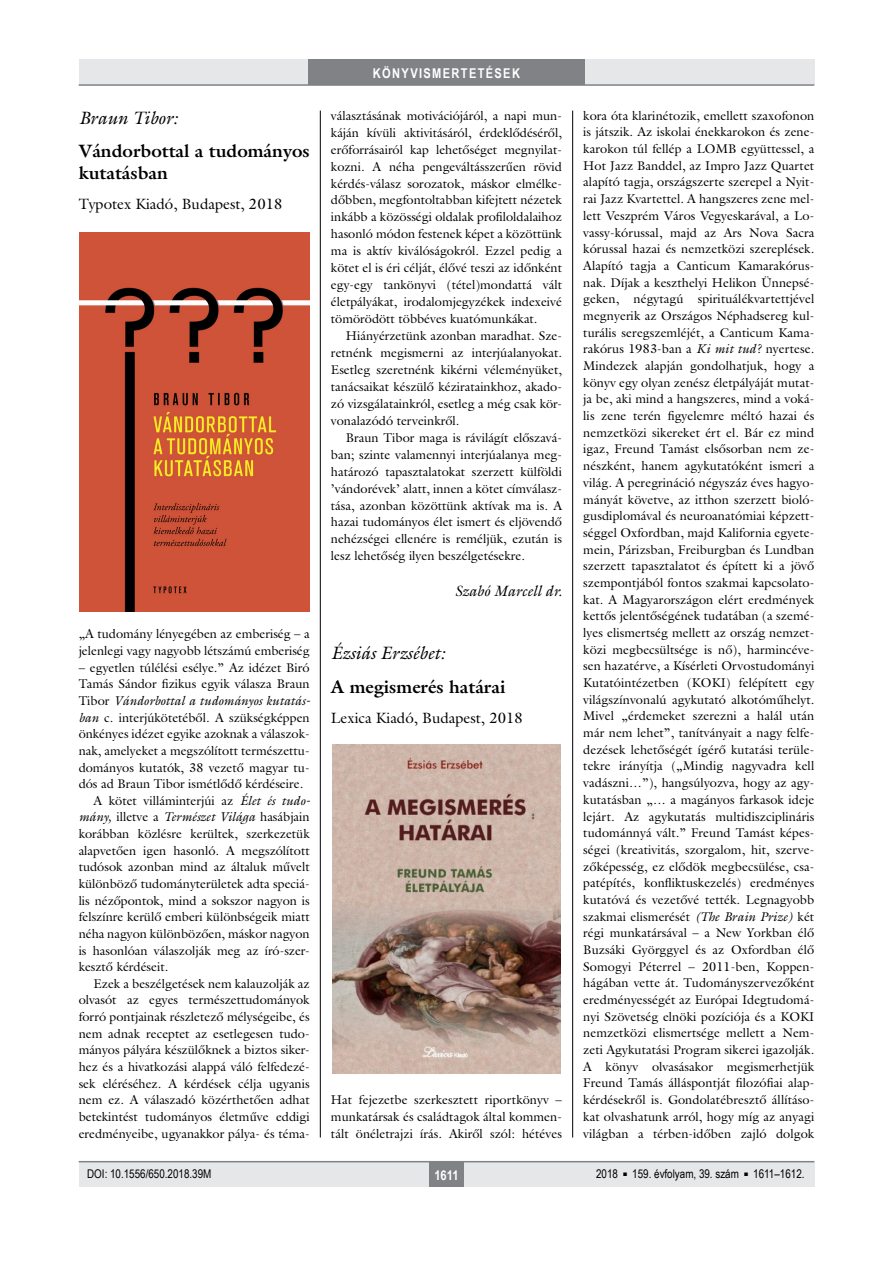
<style>
.page{position:relative;width:893px;height:1263px;background:#fff}
.page>*{position:absolute;margin:0;border:0;box-sizing:border-box;transform-origin:0 0}
.alcimbold{font:700 18px/21.8px "Galliard Reg";color:#000}
.alcimkurziv{font:italic 18px "Galliard Reg";color:#000}
.Body_tompa{font:15px "Galliard Reg";color:#000}
.irodalom_szerzo{font:italic 15px "Galliard Reg";color:#000}
.t1{font:700 13.5px "Arial Narrow";letter-spacing:.1em;color:#fff}
.ref-Body-s{font:12.75px/16.6px "Galliard Reg";letter-spacing:.005em;color:#000;text-align:justify}
.ref-Body{font:12.75px/17px "Galliard Reg";color:#000;text-align:justify}
.ref-tompa{font:12.75px/16.6px "Galliard Reg";color:#000}
.pagina{font:12px "Arial Narrow";color:#000}
.s1{font-style:italic}
</style>
<div class="page">
<div style="left:79px;top:1161px;width:735px;height:25px;background:#e6e7e8"></div>
<div style="left:429px;top:1161px;width:34px;height:25px;background:#808285"></div>
<hr style="left:79px;top:1161px;width:735px;height:1px;background:#808285">
<div style="left:79px;top:60px;width:735px;height:25px;background:#e6e7e8"></div>
<div style="left:308px;top:60px;width:277px;height:25px;background:#808285"></div>
<hr style="left:79px;top:84px;width:735px;height:2px;background:#808285">
<hr style="left:320px;top:111px;width:1px;height:1026px;background:#000">
<hr style="left:572px;top:111px;width:1px;height:1026px;background:#000">
<img style="left:79px;top:233px;width:230px;height:378px">
<img style="left:332px;top:744px;width:228px;height:329px">
<p class="alcimkurziv" style="left:79px;top:106px;width:101px">Braun Tibor:</p>
<p class="alcimbold" style="left:79px;top:140px;width:233px">Vándorbottal a tudományos kutatásban</p>
<p class="Body_tompa" style="left:79px;top:195px;width:205px">Typotex Kiadó, Budapest, 2018</p>
<p class="ref-tompa" style="left:79px;top:626px;width:233px">„A tudomány lényegében az emberiség – a jelenlegi vagy nagyobb létszámú emberiség</p>
<p class="ref-tompa" style="left:79px;top:659px;width:233px;text-align:justify">– egyetlen túlélési esélye.” Az idézet Biró Tamás Sándor fizikus egyik válasza Braun Tibor <span class="s1">Vándorbottal a tudományos kutatás&shy;ban</span> c. interjúkötetéből. A szükségképpen önkényes idézet egyike azoknak a válaszok&shy;nak, amelyeket a megszólított természettu&shy;dományos kutatók, 38 vezető magyar tu&shy;dós ad Braun Tibor ismétlődő kérdéseire.</p>
<p class="ref-Body" style="left:79px;top:792px;width:233px;text-indent:15px">A kötet villáminterjúi az <span class="s1">Élet és tudo&shy;mány,</span> illetve a <span class="s1">Természet Világa</span> hasábjain korábban közlésre kerültek, szerkezetük alapvetően igen hasonló. A megszólított tudósok azonban mind az általuk művelt különböző tudományterületek adta speciá&shy;lis nézőpontok, mind a sokszor nagyon is felszínre kerülő emberi különbségeik miatt néha nagyon különbözően, máskor nagyon is hasonlóan válaszolják meg az író-szer&shy;kesztő kérdéseit.</p>
<p class="ref-Body" style="left:79px;top:975px;width:233px;text-indent:15px">Ezek a beszélgetések nem kalauzolják az olvasót az egyes természettudományok forró pontjainak részletező mélységeibe, és nem adnak receptet az esetlegesen tudo&shy;mányos pályára készülőknek a biztos siker&shy;hez és a hivatkozási alappá váló felfedezé&shy;sek eléréséhez. A kérdések célja ugyanis nem ez. A válaszadó közérthetően adhat betekintést tudományos életműve eddigi eredményeibe, ugyanakkor pálya- és téma-</p>
<p class="pagina" style="left:87px;top:1165px;width:126px">DOI: 10.1556/650.2018.39M</p>
<p class="t1" style="left:373px;top:63px;width:149px">KÖNYVISMERTETÉSEK</p>
<p class="ref-Body" style="left:331px;top:107px;width:233px">választásának motivációjáról, a napi mun&shy;káján kívüli aktivitásáról, érdeklődéséről, erőforrásairól kap lehetőséget megnyilat&shy;kozni. A néha pengeváltásszerűen rövid kérdés-válasz sorozatok, máskor elmélke&shy;dőbben, megfontoltabban kifejtett nézetek inkább a közösségi oldalak profiloldalaihoz hasonló módon festenek képet a közöttünk ma is aktív kiválóságokról. Ezzel pedig a kötet el is éri célját, élővé teszi az időnként egy-egy tankönyvi (tétel)mondattá vált életpályákat, irodalomjegyzékek indexeivé tömörödött többéves kuatómunkákat.</p>
<p class="ref-Body" style="left:331px;top:327px;width:233px;text-indent:15px">Hiányérzetünk azonban maradhat. Sze&shy;retnénk megismerni az interjúalanyokat.<br>Esetleg szeretnénk kikérni véleményüket, tanácsaikat készülő kéziratainkhoz, akado&shy;zó vizsgálatainkról, esetleg a még csak kör&shy;vonalazódó terveinkről.</p>
<p class="ref-Body" style="left:331px;top:429px;width:233px;text-indent:15px">Braun Tibor maga is rávilágít előszavá&shy;ban; szinte valamennyi interjúalanya meg&shy;határozó tapasztalatokat szerzett külföldi ’vándorévek’ alatt, innen a kötet címválasz&shy;tása, azonban közöttünk aktívak ma is. A hazai tudományos élet ismert és eljövendő nehézségei ellenére is reméljük, ezután is lesz lehetőség ilyen beszélgetésekre.</p>
<p class="irodalom_szerzo" style="left:455px;top:581px;width:109px">Szabó Marcell dr.</p>
<p class="alcimkurziv" style="left:331px;top:641px;width:116px">Ézsiás Erzsébet:</p>
<p class="alcimbold" style="left:331px;top:675px;width:176px">A megismerés határai</p>
<p class="Body_tompa" style="left:331px;top:709px;width:193px">Lexica Kiadó, Budapest, 2018</p>
<p class="ref-Body-s" style="left:331px;top:1091px;width:233px">Hat fejezetbe szerkesztett riportkönyv – munkatársak és családtagok által kommen&shy;tált önéletrajzi írás. Akiről szól: hétéves</p>
<p class="ref-Body-s" style="left:583px;top:107px;width:233px;text-align:left">kora óta klarinétozik, emellett szaxofonon is játszik. Az iskolai énekkarokon és zene&shy;karokon túl fellép a LOMB együttessel, a Hot Jazz Banddel, az Impro Jazz Quartet alapító tagja, országszerte szerepel a Nyit&shy;rai Jazz Kvartettel. A hangszeres zene mel&shy;lett Veszprém Város Vegyeskarával, a Lo&shy;vassy-kórussal, majd az Ars Nova Sacra kórussal hazai és nemzetközi szereplések.<br>Alapító tagja a Canticum Kamarakórus&shy;nak. Díjak a keszthelyi Helikon Ünnepsé&shy;geken, négytagú spirituálékvartettjével megnyerik az Országos Néphadsereg kul&shy;turális seregszemléjét, a Canticum Kama&shy;rakórus 1983-ban a <span class="s1">Ki mit tud?</span> nyertese.<br>Mindezek alapján gondolhatjuk, hogy a könyv egy olyan zenész életpályáját mutat&shy;ja be, aki mind a hangszeres, mind a voká&shy;lis zene terén figyelemre méltó hazai és nemzetközi sikereket ért el. Bár ez mind igaz, Freund Tamást elsősorban nem ze&shy;nészként, hanem agykutatóként ismeri a világ. A peregrináció négyszáz éves hagyo&shy;mányát követve, az itthon szerzett bioló&shy;gusdiplomával és neuroanatómiai képzett&shy;séggel Oxfordban, majd Kalifornia egyete&shy;mein, Párizsban, Freiburgban és Lundban szerzett tapasztalatot és épített ki a jövő szempontjából fontos szakmai kapcsolato&shy;kat. A Magyarországon elért eredmények kettős jelentőségének tudatában (a szemé&shy;lyes elismertség mellett az ország nemzet&shy;közi megbecsültsége is nő), harmincéve&shy;sen hazatérve, a Kísérleti Orvostudományi Kutatóintézetben (KOKI) felépített egy világszínvonalú agykutató alkotóműhelyt.<br>Mivel „érdemeket szerezni a halál után már nem lehet”, tanítványait a nagy felfe&shy;dezések lehetőségét ígérő kutatási terüle&shy;tekre irányítja („Mindig nagyvadra kell vadászni…”), hangsúlyozva, hogy az agy&shy;kutatásban „… a magányos farkasok ideje lejárt. Az agykutatás multidiszciplináris tudománnyá vált.” Freund Tamást képes&shy;ségei (kreativitás, szorgalom, hit, szerve&shy;zőképesség, ez elődök megbecsülése, csa&shy;patépítés, konfliktuskezelés) eredményes kutatóvá és vezetővé tették. Legnagyobb szakmai elismerését <span class="s1">(The Brain Prize)</span> két régi munkatársával – a New Yorkban élő Buzsáki Györggyel és az Oxfordban élő Somogyi Péterrel – 2011-ben, Koppen&shy;hágában vette át. Tudományszervezőként eredményességét az Európai Idegtudomá&shy;nyi Szövetség elnöki pozíciója és a KOKI nemzetközi elismertsége mellett a Nem&shy;zeti Agykutatási Program sikerei igazolják.<br>A könyv olvasásakor megismerhetjük Freund Tamás álláspontját filozófiai alap&shy;kérdésekről is. Gondolatébresztő állításo&shy;kat olvashatunk arról, hogy míg az anyagi világban a térben-időben zajló dolgok</p>
<p class="t1" style="left:434px;top:1165px;width:26px">1611</p>
<p class="pagina" style="left:596px;top:1165px;width:210px">2018 <sup>■</sup> 159. évfolyam, 39. szám <sup>■</sup> 1611–1612.</p>
</div>
